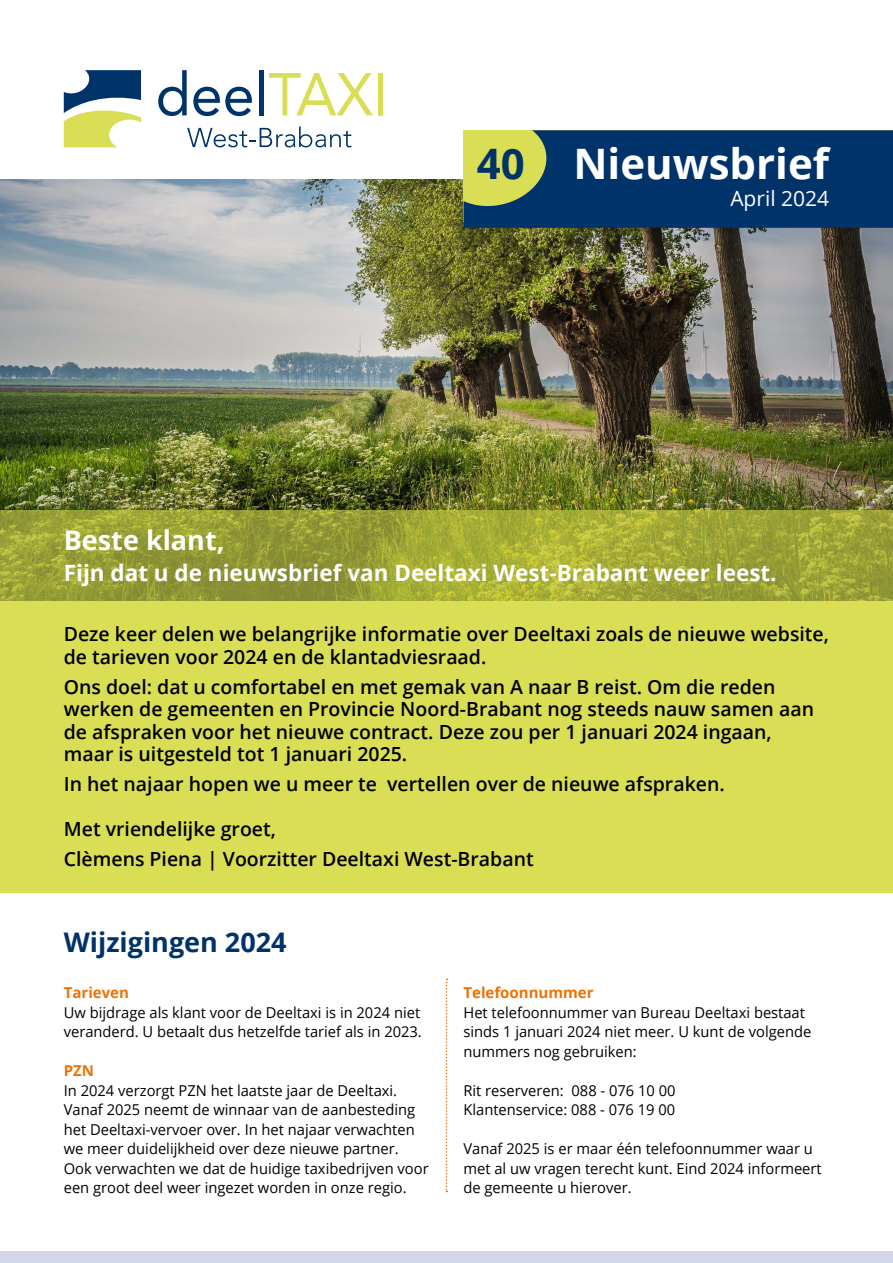
<style>
.page{position:relative;width:893px;height:1263px;background:#fff}
.page>*{position:absolute;margin:0;border:0;box-sizing:border-box;transform-origin:0 0}
.t1{font:700 42px "Open Sans";color:#fff}
.t2{font:700 42px "Open Sans";color:#00336a}
.t3{font:700 27px "Open Sans";color:#00336a}
.t4{font:700 27px "Open Sans";color:#fff}
.t5{font:700 22.5px "Open Sans";color:#fff}
.t6{font:21px "Open Sans";color:#fff}
.t7{font:600 19.5px/22.5px "Open Sans";color:#000}
.t8{font:15px/19.5px "Open Sans";color:#000}
.t9{font:700 15px "Open Sans";color:#ee7203}
</style>
<div class="page">
<img style="left:0;top:179px;width:893px;height:332px">
<svg style="left:446px;top:979px;width:1px;height:213px"></svg>
<svg style="left:64px;top:70px;width:77px;height:77px"></svg>
<svg style="left:187px;top:127px;width:164px;height:20px"></svg>
<div style="left:259px;top:70px;width:5px;height:45px;background:#00336a"></div>
<svg style="left:193px;top:87px;width:59px;height:29px"></svg>
<svg style="left:158px;top:70px;width:29px;height:46px"></svg>
<div style="left:378px;top:73px;width:5px;height:42px;background:#d9de55"></div>
<svg style="left:269px;top:73px;width:104px;height:42px"></svg>
<div style="left:0;top:1252px;width:893px;height:11px;background:#d3d6e7"></div>
<svg style="left:0;top:511px;width:893px;height:382px;background:#cbd04d"></svg>
<svg style="left:463px;top:130px;width:430px;height:98px;background:#1f4b66"></svg>
<h1 class="t2" style="left:477px;top:134px;width:49px">40</h1>
<h1 class="t1" style="left:573px;top:134px;width:257px">Nieuwsbrief</h1>
<h3 class="t6" style="left:730px;top:184px;width:100px">April 2024</h3>
<h2 class="t4" style="left:64px;top:521px;width:162px">Beste klant,</h2>
<h3 class="t5" style="left:64px;top:557px;width:714px">Fijn dat u de nieuwsbrief van Deeltaxi West-Brabant weer leest.</h3>
<h3 class="t7" style="left:64px;top:622px;width:767px">Deze keer delen we belangrijke informatie over Deeltaxi zoals de nieuwe website, de tarieven voor 2024 en de klantadviesraad.</h3>
<p class="t7" style="left:64px;top:675px;width:752px">Ons doel: dat u comfortabel en met gemak van A naar B reist. Om die reden werken de gemeenten en Provincie Noord-Brabant nog steeds nauw samen aan de afspraken voor het nieuwe contract. Deze zou per 1 januari 2024 ingaan, maar is uitgesteld tot 1 januari 2025.</p>
<h3 class="t7" style="left:64px;top:772px;width:662px">In het najaar hopen we u meer te vertellen over de nieuwe afspraken.</h3>
<h3 class="t7" style="left:64px;top:814px;width:471px;line-height:30px">Met vriendelijke groet,<br>Clèmens Piena | Voorzitter Deeltaxi West-Brabant</h3>
<h2 class="t3" style="left:64px;top:923px;width:224px">Wijzigingen 2024</h2>
<p class="t9" style="left:64px;top:982px;width:67px">Tarieven</p>
<p class="t8" style="left:64px;top:1002px;width:360px">Uw bijdrage als klant voor de Deeltaxi is in 2024 niet veranderd. U betaalt dus hetzelfde tarief als in 2023.</p>
<p class="t9" style="left:64px;top:1060px;width:32px">PZN</p>
<p class="t8" style="left:64px;top:1080px;width:366px">In 2024 verzorgt PZN het laatste jaar de Deeltaxi.<br>Vanaf 2025 neemt de winnaar van de aanbesteding het Deeltaxi-vervoer over. In het najaar verwachten we meer duidelijkheid over deze nieuwe partner.<br>Ook verwachten we dat de huidige taxibedrijven voor een groot deel weer ingezet worden in onze regio.</p>
<p class="t9" style="left:463px;top:982px;width:132px">Telefoonnummer</p>
<p class="t8" style="left:463px;top:1002px;width:349px">Het telefoonnummer van Bureau Deeltaxi bestaat sinds 1 januari 2024 niet meer. U kunt de volgende nummers nog gebruiken:</p>
<p class="t8" style="left:463px;top:1080px;width:214px">Rit reserveren: 088 - 076 10 00<br>Klantenservice: 088 - 076 19 00</p>
<p class="t8" style="left:463px;top:1138px;width:360px">Vanaf 2025 is er maar één telefoonnummer waar u met al uw vragen terecht kunt. Eind 2024 informeert de gemeente u hierover.</p>
</div>
